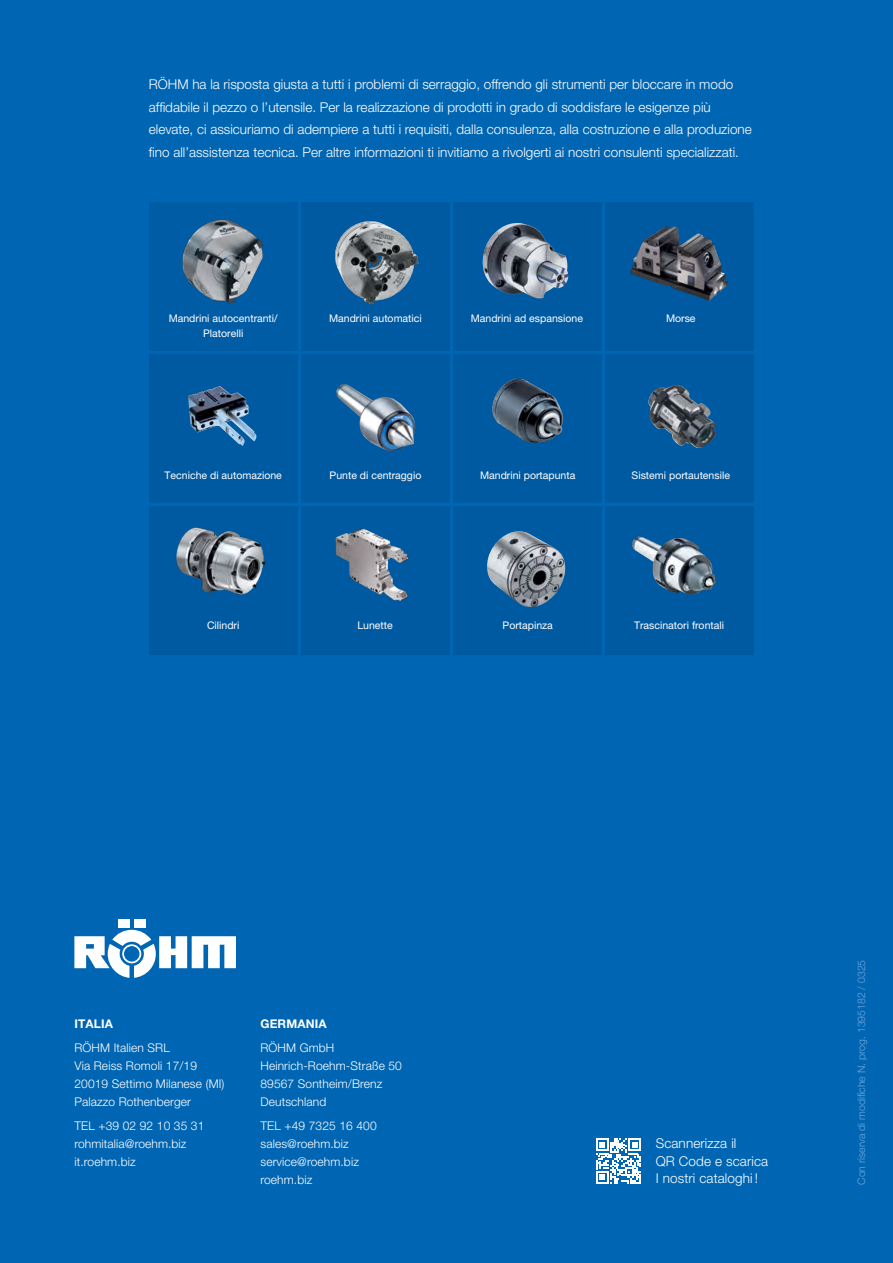
<style>
.page{position:relative;width:893px;height:1263px;background:#0066b3}
.page>*{position:absolute;margin:0;border:0;box-sizing:border-box;transform-origin:0 0}
.t1{font:300 13.5px/22.5px "Helvetica Neue LT Pro";color:#fff}
.t2{font:300 12px/18px "Helvetica Neue LT Pro";letter-spacing:.01em;color:#fff}
.t3{font:700 12px "Helvetica Neue LT Pro";letter-spacing:.01em;color:#fff}
.t4{font:10.5px "Helvetica Neue LT Pro";color:#fff}
.t5{font:300 10.5px "Helvetica Neue LT Pro";color:#70a4d8}
</style>
<div class="page">
<div style="left:149px;top:202px;width:149px;height:149px;background:#005ca4"></div>
<div style="left:149px;top:353px;width:149px;height:149px;background:#005aa2"></div>
<div style="left:149px;top:507px;width:149px;height:148px;background:#005aa2"></div>
<div style="left:301px;top:202px;width:149px;height:149px;background:#005aa2"></div>
<div style="left:301px;top:353px;width:149px;height:149px;background:#005aa2"></div>
<div style="left:301px;top:507px;width:149px;height:148px;background:#005aa2"></div>
<div style="left:453px;top:202px;width:149px;height:149px;background:#005aa2"></div>
<div style="left:453px;top:353px;width:149px;height:149px;background:#005aa2"></div>
<div style="left:453px;top:507px;width:149px;height:148px;background:#005aa2"></div>
<div style="left:605px;top:507px;width:149px;height:148px;background:#005aa2"></div>
<div style="left:605px;top:202px;width:149px;height:149px;background:#005aa2"></div>
<div style="left:605px;top:353px;width:149px;height:149px;background:#005aa2"></div>
<img style="left:492px;top:378px;width:72px;height:65px">
<img style="left:336px;top:384px;width:79px;height:67px">
<img style="left:182px;top:219px;width:82px;height:85px">
<img style="left:630px;top:226px;width:98px;height:75px">
<img style="left:188px;top:386px;width:69px;height:60px">
<img style="left:648px;top:385px;width:68px;height:63px">
<img style="left:632px;top:536px;width:85px;height:59px">
<img style="left:176px;top:527px;width:91px;height:68px">
<img style="left:335px;top:528px;width:74px;height:73px">
<img style="left:487px;top:531px;width:79px;height:76px">
<img style="left:482px;top:223px;width:86px;height:75px">
<img style="left:334px;top:221px;width:85px;height:84px">
<div style="left:118px;top:919px;width:11px;height:8px;background:#fff"></div>
<div style="left:134px;top:919px;width:11px;height:8px;background:#fff"></div>
<svg style="left:74px;top:930px;width:162px;height:48px"></svg>
<svg style="left:596px;top:1138px;width:45px;height:45px"></svg>
<p class="t1" style="left:149px;top:73px;width:604px">RÖHM ha la risposta giusta a tutti i problemi di serraggio, offrendo gli strumenti per bloccare in modo affidabile il pezzo o l’utensile. Per la realizzazione di prodotti in grado di soddisfare le esigenze più elevate, ci assicuriamo di adempiere a tutti i requisiti, dalla consulenza, alla costruzione e alla produzione fino all’assistenza tecnica. Per altre informazioni ti invitiamo a rivolgerti ai nostri consulenti specializzati.</p>
<p class="t4" style="left:169px;top:312px;width:111px">Mandrini autocentranti/</p>
<p class="t4" style="left:329px;top:312px;width:94px">Mandrini automatici</p>
<p class="t4" style="left:471px;top:312px;width:114px">Mandrini ad espansione</p>
<p class="t4" style="left:203px;top:327px;width:42px">Platorelli</p>
<p class="t4" style="left:666px;top:312px;width:31px">Morse</p>
<p class="t4" style="left:165px;top:469px;width:119px">Tecniche di automazione</p>
<p class="t4" style="left:480px;top:469px;width:97px">Mandrini portapunta</p>
<p class="t4" style="left:330px;top:469px;width:93px">Punte di centraggio</p>
<p class="t4" style="left:632px;top:469px;width:100px">Sistemi portautensile</p>
<p class="t4" style="left:207px;top:619px;width:34px">Cilindri</p>
<p class="t4" style="left:357px;top:619px;width:37px">Lunette</p>
<p class="t4" style="left:502px;top:619px;width:52px">Portapinza</p>
<p class="t4" style="left:634px;top:619px;width:92px">Trascinatori frontali</p>
<p class="t3" style="left:74px;top:1016px;width:40px">ITALIA</p>
<p class="t2" style="left:74px;top:1038px;width:152px">RÖHM Italien SRL<br>Via Reiss Romoli 17/19<br>20019 Settimo Milanese (MI)<br>Palazzo Rothenberger</p>
<p class="t2" style="left:74px;top:1116px;width:132px">TEL +39 02 92 10 35 31 rohmitalia@roehm.biz it.roehm.biz</p>
<p class="t3" style="left:260px;top:1016px;width:68px">GERMANIA</p>
<p class="t2" style="left:260px;top:1038px;width:143px">RÖHM GmbH<br>Heinrich-Roehm-Straße 50<br>89567 Sontheim/Brenz<br>Deutschland</p>
<p class="t2" style="left:260px;top:1116px;width:118px">TEL +49 7325 16 400 sales@roehm.biz service@roehm.biz roehm.biz</p>
<p class="t1" style="left:656px;top:1134px;width:114px;line-height:17.7px">Scannerizza il<br>QR Code e scarica<br>I nostri cataloghi !</p>
<p class="t5" style="left:855px;top:1185px;width:227px;rotate:-90deg">Con riserva di modifiche N. prog. 1395182 / 0325</p>
</div>
